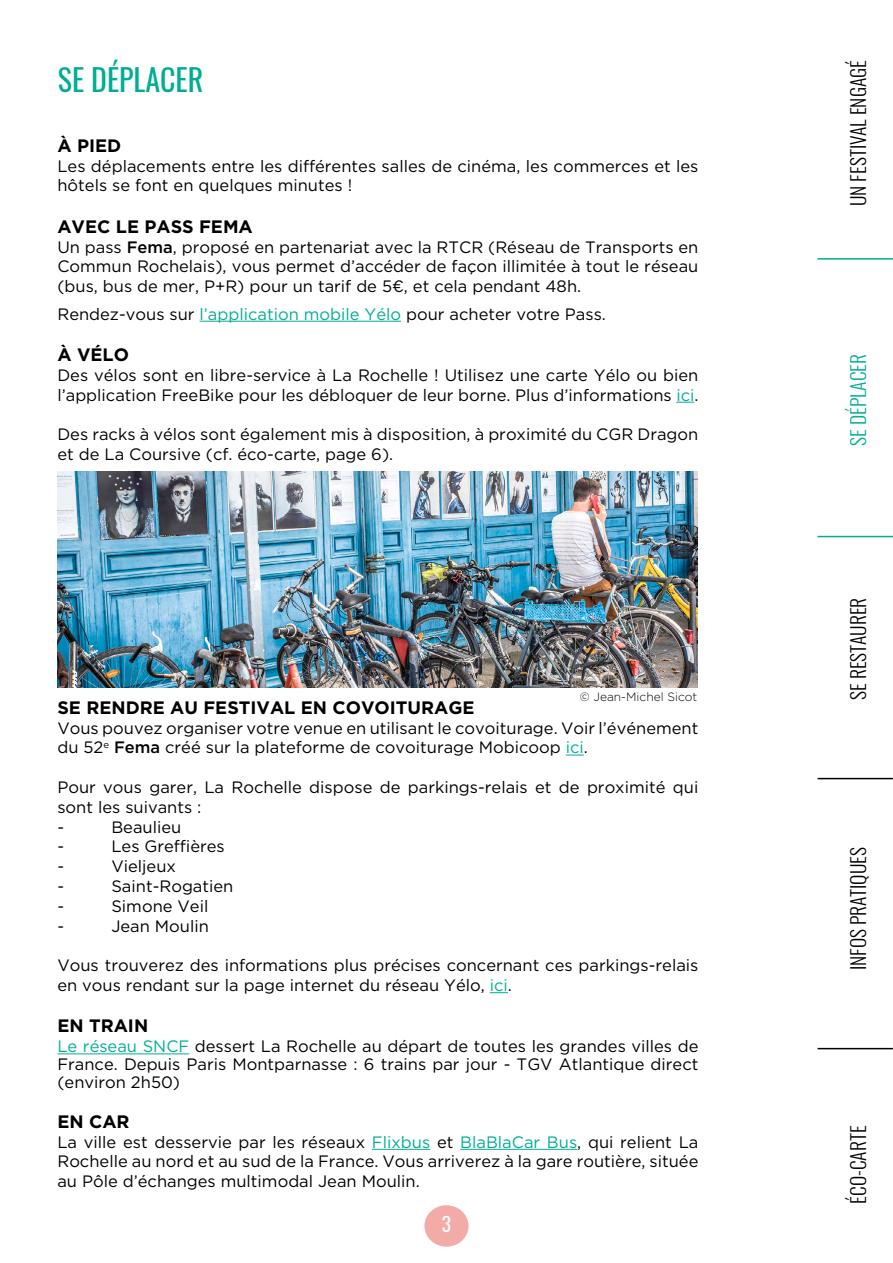
<style>
.page{position:relative;width:893px;height:1263px;background:#fff}
.page>*{position:absolute;margin:0;border:0;box-sizing:border-box;transform-origin:0 0}
.t1{font:30px "Oswald";color:#00ad94}
.t2{font:300 19.5px "Oswald";color:#000}
.t3{font:300 19.5px "Oswald";color:#00ad94}
.t4{font:19.5px "Oswald";color:#fff}
.t5{font:700 18px "Gotham";color:#000}
.t6{font:16.5px/19.8px "Gotham";color:#000}
.t7{font:300 12px "Gotham";color:#000}
.s1{font-weight:500}
.s2{color:#00ad94}
</style>
<div class="page">
<div style="left:424px;top:1205px;width:45px;height:42px;background:#f2aba7;border-radius:50%"></div>
<hr style="left:817px;top:536px;width:76px;height:1px;background:#00ad94">
<hr style="left:817px;top:258px;width:76px;height:2px;background:#00ad94">
<hr style="left:818px;top:778px;width:75px;height:1px;background:#000">
<hr style="left:818px;top:1048px;width:75px;height:1px;background:#000">
<hr style="left:200px;top:321px;width:201px;height:1px;background:#00ad94">
<svg style="left:676px;top:402px;width:18px;height:1px"></svg>
<svg style="left:566px;top:755px;width:18px;height:1px"></svg>
<svg style="left:490px;top:992px;width:18px;height:1px"></svg>
<hr style="left:57px;top:1053px;width:132px;height:1px;background:#00ad94">
<hr style="left:372px;top:1149px;width:58px;height:1px;background:#00ad94">
<hr style="left:460px;top:1149px;width:117px;height:1px;background:#00ad94">
<img style="left:57px;top:472px;width:641px;height:216px">
<h1 class="t1" style="left:58px;top:53px;width:147px">SE DÉPLACER</h1>
<p class="t5" style="left:57px;top:134px;width:65px">À PIED</p>
<p class="t6" style="left:57px;top:156px;width:643px">Les déplacements entre les différentes salles de cinéma, les commerces et les hôtels se font en quelques minutes !</p>
<p class="t5" style="left:57px;top:215px;width:197px">AVEC LE PASS FEMA</p>
<p class="t6" style="left:57px;top:237px;width:643px;text-align:justify">U n pass <span class="s1">Fema</span>, proposé en partenariat avec la RTCR (Réseau de Transports en Commun Rochelais), vous permet d’accéder de façon illimitée à tout le réseau (bus, bus de mer, P+R) pour un tarif de 5€, et cela pendant 48h.</p>
<p class="t6" style="left:57px;top:303px;width:550px">Rendez-vous sur <span class="s2">l’application mobile Yélo</span> pour acheter votre Pass.</p>
<p class="t5" style="left:57px;top:343px;width:73px">À VÉLO</p>
<p class="t6" style="left:57px;top:365px;width:643px">Des vélos sont en libre-service à La Rochelle ! Utilisez une carte Yélo ou bien l’application FreeBike pour les débloquer de leur borne. Plus d’informations <span class="s2">ici</span>.</p>
<p class="t6" style="left:57px;top:424px;width:642px">Des racks à vélos sont également mis à disposition, à proximité du CGR Dragon et de La Coursive (cf. éco-carte, page 6).</p>
<p class="t7" style="left:580px;top:689px;width:119px">© Jean-Michel Sicot</p>
<p class="t5" style="left:57px;top:695px;width:82px">SE RENDRE</p>
<p class="t5" style="left:170px;top:695px;width:46px">AU FESTIVAL</p>
<p class="t5" style="left:301px;top:695px;width:102px">EN COVOITURAGE</p>
<p class="t6" style="left:57px;top:717px;width:642px">Vous pouvez organiser votre venue en utilisant le covoiturage. Voir l’événement du 52<sup>e</sup> <span class="s1">Fema</span> créé sur la plateforme de covoiturage Mobicoop <span class="s2">ici</span>.</p>
<p class="t6" style="left:57px;top:777px;width:642px">Pour vous garer, La Rochelle dispose de parkings-relais et de proximité qui sont les suivants :<br>-</p>
<p class="t6" style="left:111px;top:816px;width:72px">Beaulieu</p>
<p class="t6" style="left:57px;top:836px;width:8px">-</p>
<p class="t6" style="left:111px;top:836px;width:115px">Les Greffières</p>
<p class="t6" style="left:57px;top:856px;width:8px">-</p>
<p class="t6" style="left:111px;top:856px;width:66px">Vieljeux</p>
<p class="t6" style="left:57px;top:876px;width:8px">-</p>
<p class="t6" style="left:111px;top:876px;width:124px">Saint-Rogatien</p>
<p class="t6" style="left:57px;top:896px;width:8px">-</p>
<p class="t6" style="left:111px;top:896px;width:98px">Simone Veil</p>
<p class="t6" style="left:57px;top:915px;width:8px">-</p>
<p class="t6" style="left:111px;top:915px;width:99px">Jean Moulin</p>
<p class="t6" style="left:57px;top:955px;width:642px">Vous trouverez des informations plus précises concernant ces parkings-relais en vous rendant sur la page internet du réseau Yélo, <span class="s2">ici</span>.</p>
<p class="t5" style="left:57px;top:1014px;width:89px">EN TRAIN</p>
<p class="t6" style="left:57px;top:1037px;width:643px;line-height:18px;text-align:justify"><span class="s2">Le réseau SN CF</span> dessert La Rochelle au départ de toutes les grandes villes de France. Depuis Paris Montparnasse : 6 trains par jour - TGV Atlantique direct (environ 2h50)</p>
<p class="t5" style="left:57px;top:1109px;width:74px">EN CAR</p>
<p class="t6" style="left:57px;top:1131px;width:643px;text-align:justify">La ville est desservie par les réseaux <span class="s2">Flixbus</span> et <span class="s2">BlaBlaCar Bus</span>, qui relient La Rochelle au nord et au sud de la France. Vous arriverez à la gare routière, située au Pôle d’échanges multimodal Jean Moulin.</p>
<p class="t4" style="left:442px;top:1207px;width:11px">3</p>
<p class="t2" style="left:841px;top:206px;width:147px;rotate:-90deg">un festival engagé</p>
<p class="t3" style="left:841px;top:446px;width:92px;rotate:-90deg">se déplacer</p>
<p class="t2" style="left:841px;top:700px;width:145px;rotate:-90deg">se restaurer</p>
<p class="t2" style="left:841px;top:970px;width:125px;rotate:-90deg">infos pratiques</p>
<p class="t2" style="left:841px;top:1204px;width:80px;rotate:-90deg">éCO-CARTE</p>
</div>
